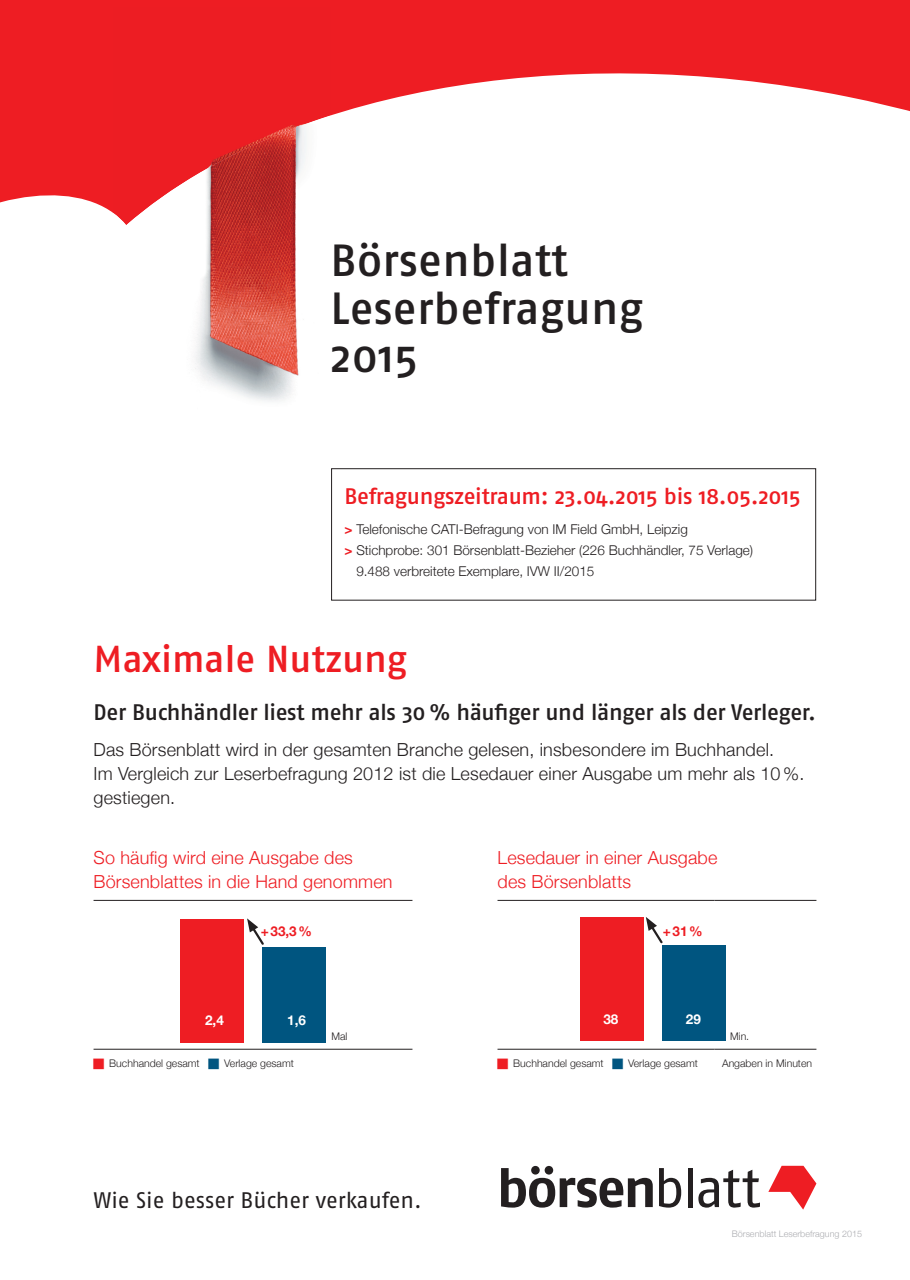
<style>
.page{position:relative;width:910px;height:1280px;background:#fff}
.page>*{position:absolute;margin:0;border:0;box-sizing:border-box;transform-origin:0 0}
.t1{font:500 45px/48px "Fago Pro";letter-spacing:.005em;color:#231f20}
.t2{font:500 37.5px "Fago Pro";color:#ee1d23}
.t3{font:500 22.5px "Fago Pro";letter-spacing:-.015em;color:#231f20}
.t4{font:500 22.5px "Fago Pro";letter-spacing:-.01em;color:#ee1d23}
.t5{font:22.5px "Fago Pro";letter-spacing:-.005em;color:#231f20}
.t6{font:300 18px/24px "Helvetica Neue";letter-spacing:.01em;color:#231f20}
.t7{font:300 18px/24px "Helvetica Neue";letter-spacing:.01em;color:#ee1d23}
.t8{font:300 13.5px "Helvetica Neue";color:#231f20}
.t9{font:700 13.5px "Helvetica Neue";color:#ee1d23}
.t10{font:700 13.5px "Helvetica Neue";color:#fff}
.t11{font:300 10.5px "Helvetica Neue";color:#231f20}
.t12{font:300 9px "Helvetica Neue";color:#acadb1}
.s1{font-weight:700;color:#ee1d23}
</style>
<div class="page">
<div style="left:0;top:0;width:910px;height:348px;background:#ee1d23"></div>
<svg style="left:0;top:73px;width:910px;height:275px;background:#fde4e5"></svg>
<img style="left:113px;top:73px;width:218px;height:99px">
<img style="left:200px;top:115px;width:131px;height:286px">
<img style="left:113px;top:172px;width:87px;height:199px">
<svg style="left:501px;top:1166px;width:152px;height:41px"></svg>
<svg style="left:659px;top:1168px;width:22px;height:39px"></svg>
<div style="left:688px;top:1168px;width:5px;height:39px;background:#231f20"></div>
<svg style="left:698px;top:1170px;width:62px;height:37px"></svg>
<svg style="left:768px;top:1166px;width:48px;height:43px"></svg>
<hr style="left:94px;top:1049px;width:318px;height:1px;background:#231f20">
<hr style="left:94px;top:900px;width:318px;height:1px;background:#231f20">
<div style="left:331px;top:468px;width:485px;height:132px;border:1px solid #231f20"></div>
<svg style="left:247px;top:918px;width:17px;height:27px"></svg>
<div style="left:180px;top:919px;width:64px;height:123px;background:#ee1d23"></div>
<div style="left:262px;top:947px;width:64px;height:95px;background:#005580"></div>
<div style="left:261px;top:923px;width:51px;height:13px;background:#fff"></div>
<hr style="left:497px;top:1049px;width:217px;height:1px;background:#231f20">
<hr style="left:714px;top:1049px;width:102px;height:1px;background:#231f20">
<hr style="left:497px;top:900px;width:217px;height:1px;background:#231f20">
<hr style="left:714px;top:900px;width:102px;height:1px;background:#231f20">
<div style="left:580px;top:917px;width:64px;height:124px;background:#ee1d23"></div>
<div style="left:662px;top:945px;width:63px;height:96px;background:#005580"></div>
<svg style="left:645px;top:917px;width:18px;height:27px"></svg>
<h1 class="t1" style="left:330px;top:237px;width:314px">Börsenblatt<br>Leserbefragung<br>2015</h1>
<p class="t4" style="left:344px;top:483px;width:458px">Befragungszeitraum: 23.04.2015 bis 18.05.2015</p>
<p class="t8" style="left:344px;top:518px;width:345px"><span class="s1">&gt;</span> Telefonische CATI-Befragung von IM Field GmbH, Leipzig</p>
<p class="t8" style="left:344px;top:539px;width:410px"><span class="s1">&gt;</span> Stichprobe: 301 Börsenblatt-Bezieher (226 Buchhändler, 75 Verlage)</p>
<p class="t8" style="left:356px;top:560px;width:240px">9.488 verbreitete Exemplare, IVW II/2015</p>
<h2 class="t2" style="left:94px;top:637px;width:315px">Maximale Nutzung</h2>
<p class="t3" style="left:94px;top:699px;width:724px">Der Buchhändler liest mehr als 30 % häufiger und länger als der Verleger.</p>
<p class="t6" style="left:94px;top:737px;width:712px">Das Börsenblatt wird in der gesamten Branche gelesen, insbesondere im Buchhandel.<br>Im Vergleich zur Leserbefragung 2012 ist die Lesedauer einer Ausgabe um mehr als 10 %. gestiegen.</p>
<p class="t7" style="left:94px;top:845px;width:300px">So häufig wird eine Ausgabe des<br>Börsenblattes in die Hand genommen</p>
<p class="t7" style="left:497px;top:845px;width:221px">Lesedauer in einer Ausgabe des Börsenblatts</p>
<p class="t9" style="left:261px;top:920px;width:53px">+ 33,3 %</p>
<p class="t9" style="left:663px;top:921px;width:41px">+ 31 %</p>
<p class="t10" style="left:205px;top:1010px;width:20px">2,4</p>
<p class="t10" style="left:287px;top:1010px;width:20px">1,6</p>
<p class="t10" style="left:603px;top:1008px;width:17px">38</p>
<p class="t10" style="left:686px;top:1008px;width:17px">29</p>
<p class="t11" style="left:331px;top:1028px;width:18px">Mal</p>
<p class="t11" style="left:730px;top:1028px;width:21px">Min.</p>
<p class="t11" style="left:109px;top:1055px;width:92px">Buchhandel gesamt</p>
<p class="t11" style="left:224px;top:1055px;width:71px">Verlage gesamt</p>
<p class="t11" style="left:513px;top:1055px;width:92px">Buchhandel gesamt</p>
<p class="t11" style="left:628px;top:1055px;width:71px">Verlage gesamt</p>
<p class="t11" style="left:722px;top:1055px;width:92px">Angaben in Minuten</p>
<p class="t5" style="left:94px;top:1186px;width:330px">Wie Sie besser Bücher verkaufen.</p>
<p class="t12" style="left:732px;top:1227px;width:132px">Börsenblatt Leserbefragung 2015</p>
</div>
